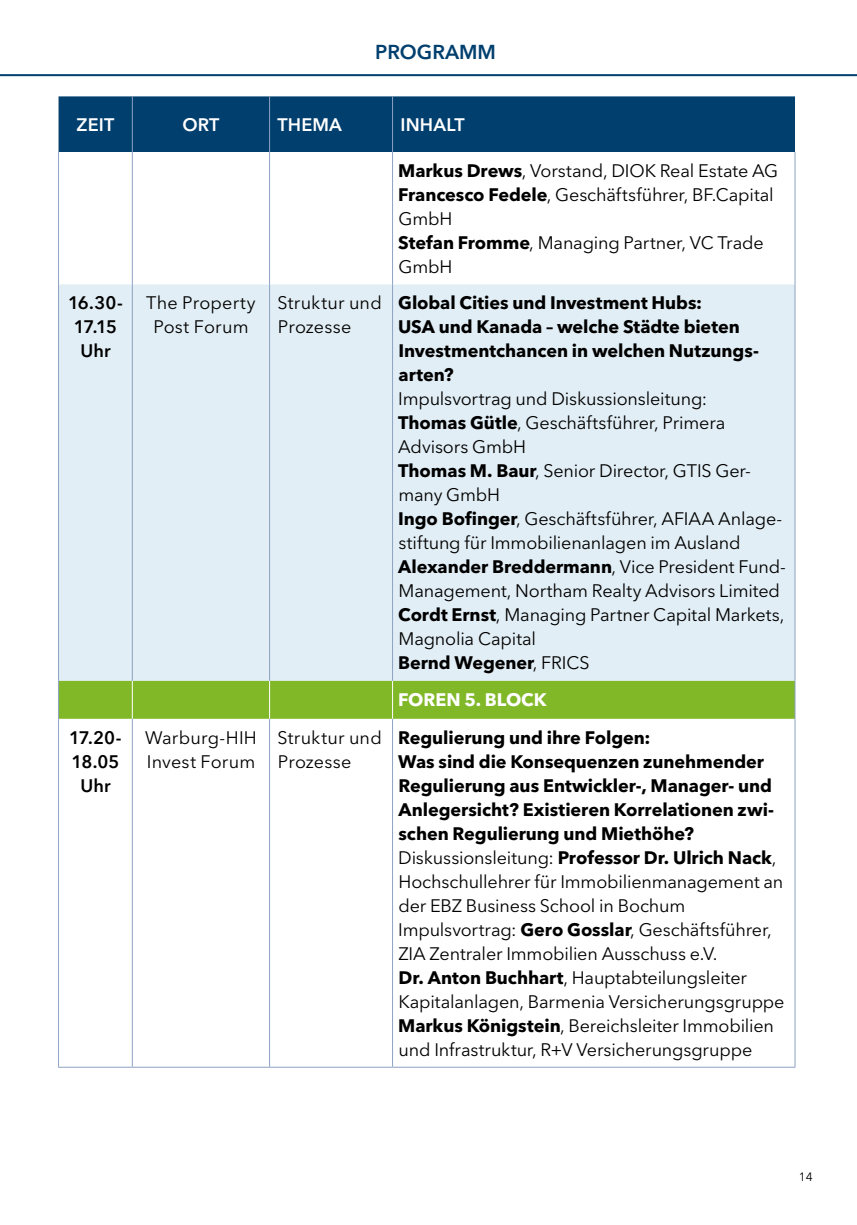
<style>
.page{position:relative;width:857px;height:1225px;background:#fff}
.page>*{position:absolute;margin:0;border:0;box-sizing:border-box;transform-origin:0 0}
.t1{font:600 20px "Avenir Next LT Pro";color:#003f6e}
.t2{font:18px/24px "Avenir Next LT Pro";letter-spacing:-.01em;color:#000}
.t3{font:700 18px/24px "Avenir Next LT Pro";letter-spacing:-.005em;color:#000}
.t4{font:18px/24px "Avenir Next LT Pro";letter-spacing:.01em;color:#000}
.t5{font:600 18px "Avenir Next LT Pro";letter-spacing:.005em;color:#fff}
.t6{font:600 18px/24px "Avenir Next LT Pro";letter-spacing:-.025em;color:#000;text-align:center}
.t7{font:600 18px/24px "Avenir Next LT Pro";color:#000;text-align:center}
.t8{font:700 18px "Avenir Next LT Pro";letter-spacing:-.005em;color:#fff}
.t9{font:12px "Avenir Next LT Pro";color:#000}
.s1{font-weight:700}
</style>
<div class="page">
<hr style="left:0;top:74px;width:856px;height:2px;background:#003f6e">
<div style="left:58px;top:96px;width:736px;height:56px;background:#003f6e"></div>
<div style="left:59px;top:284px;width:735px;height:397px;background:#e2eef5"></div>
<div style="left:59px;top:681px;width:735px;height:38px;background:#81b828"></div>
<hr style="left:58px;top:152px;width:1px;height:132px;background:#8da2c2">
<hr style="left:132px;top:152px;width:1px;height:132px;background:#8da2c2">
<hr style="left:269px;top:152px;width:1px;height:132px;background:#8da2c2">
<hr style="left:392px;top:152px;width:1px;height:132px;background:#8da2c2">
<hr style="left:794px;top:152px;width:1px;height:132px;background:#8da2c2">
<hr style="left:58px;top:681px;width:1px;height:38px;background:#8da2c2">
<hr style="left:794px;top:681px;width:1px;height:38px;background:#8da2c2">
<hr style="left:132px;top:681px;width:1px;height:38px;background:#fff">
<hr style="left:269px;top:681px;width:1px;height:38px;background:#fff">
<hr style="left:392px;top:681px;width:1px;height:38px;background:#fff">
<hr style="left:58px;top:719px;width:1px;height:347px;background:#8da2c2">
<hr style="left:132px;top:719px;width:1px;height:347px;background:#8da2c2">
<hr style="left:269px;top:719px;width:1px;height:347px;background:#8da2c2">
<hr style="left:392px;top:719px;width:1px;height:347px;background:#8da2c2">
<hr style="left:794px;top:719px;width:1px;height:347px;background:#8da2c2">
<hr style="left:58px;top:1066px;width:74px;height:1px;background:#8da2c2">
<hr style="left:132px;top:1066px;width:137px;height:1px;background:#8da2c2">
<hr style="left:269px;top:1066px;width:123px;height:1px;background:#8da2c2">
<hr style="left:392px;top:1066px;width:403px;height:1px;background:#8da2c2">
<hr style="left:132px;top:96px;width:1px;height:56px;background:#8da2c2">
<hr style="left:269px;top:96px;width:1px;height:56px;background:#8da2c2">
<hr style="left:392px;top:96px;width:1px;height:56px;background:#8da2c2">
<hr style="left:58px;top:284px;width:1px;height:397px;background:#8da2c2">
<hr style="left:132px;top:284px;width:1px;height:397px;background:#8da2c2">
<hr style="left:269px;top:284px;width:1px;height:397px;background:#8da2c2">
<hr style="left:392px;top:284px;width:1px;height:397px;background:#8da2c2">
<hr style="left:794px;top:284px;width:1px;height:397px;background:#8da2c2">
<p class="t1" style="left:375px;top:40px;width:122px">PROGRAMM</p>
<p class="t5" style="left:77px;top:114px;width:39px">ZEIT</p>
<p class="t5" style="left:182px;top:114px;width:39px">ORT</p>
<p class="t5" style="left:277px;top:114px;width:66px">THEMA</p>
<p class="t5" style="left:400px;top:114px;width:66px">INHALT</p>
<p class="t2" style="left:398px;top:159px;width:381px"><span class="s1">Markus Drews</span>, Vorstand, DIOK Real Estate AG<br><span class="s1">Francesco Fedele</span>, Geschäftsführer, BF.Capital<br>GmbH<br><span class="s1">Stefan Fromme</span>, Managing Partner, VC Trade<br>GmbH</p>
<p class="t6" style="left:68px;top:291px;width:56px">16.30-<br>17.15<br>Uhr</p>
<p class="t4" style="left:146px;top:291px;width:111px;text-align:center">The Property<br>Post Forum</p>
<p class="t4" style="left:277px;top:291px;width:106px">Struktur und<br>Prozesse</p>
<p class="t3" style="left:398px;top:291px;width:362px">Global Cities und Investment Hubs:<br>USA und Kanada – welche Städte bieten<br>Investmentchancen in welchen Nutzungs&shy;arten?</p>
<p class="t2" style="left:398px;top:387px;width:389px">Impulsvortrag und Diskussionsleitung:<br><span class="s1">Thomas Gütle</span>, Geschäftsführer, Primera Advisors GmbH<br><span class="s1">Thomas M. Baur</span>, Senior Director, GTIS Ger&shy;many GmbH<br><span class="s1">Ingo Bofinger</span>, Geschäftsführer, AFIAA Anlage&shy;stiftung für Immobilienanlagen im Ausland <span class="s1">Alexander Breddermann</span>, Vice President Fund-Management, Northam Realty Advisors Limited <span class="s1">Cordt Ernst</span>, Managing Partner Capital Markets, Magnolia Capital<br><span class="s1">Bernd Wegener</span>, FRICS</p>
<p class="t8" style="left:398px;top:688px;width:150px">FOREN 5. BLOCK</p>
<p class="t7" style="left:69px;top:725px;width:54px">17.20-<br>18.05<br>Uhr</p>
<p class="t4" style="left:145px;top:725px;width:113px">Warburg-HIH<br>Invest Forum</p>
<p class="t4" style="left:277px;top:725px;width:106px">Struktur und<br>Prozesse</p>
<p class="t2" style="left:398px;top:725px;width:387px"><span class="s1">Regulierung und ihre Folgen:<br>Was sind die Konsequenzen zunehmender Regulierung aus Entwickler-, Manager- und Anlegersicht? Existieren Korrelationen zwi&shy;schen Regulierung und Miethöhe?<br></span>Diskussionsleitung: <span class="s1">Professor Dr. Ulrich Nack</span>, Hochschullehrer für Immobilienmanagement an der EBZ Business School in Bochum Impulsvortrag: <span class="s1">Gero Gosslar</span>, Geschäftsführer, ZIA Zentraler Immobilien Ausschuss e.V.<br><span class="s1">Dr. Anton Buchhart</span>, Hauptabteilungsleiter Kapitalanlagen, Barmenia Versicherungsgruppe <span class="s1">Markus Königstein</span>, Bereichsleiter Immobilien und Infrastruktur, R+V Versicherungsgruppe</p>
<p class="t9" style="left:798px;top:1169px;width:15px">14</p>
</div>
